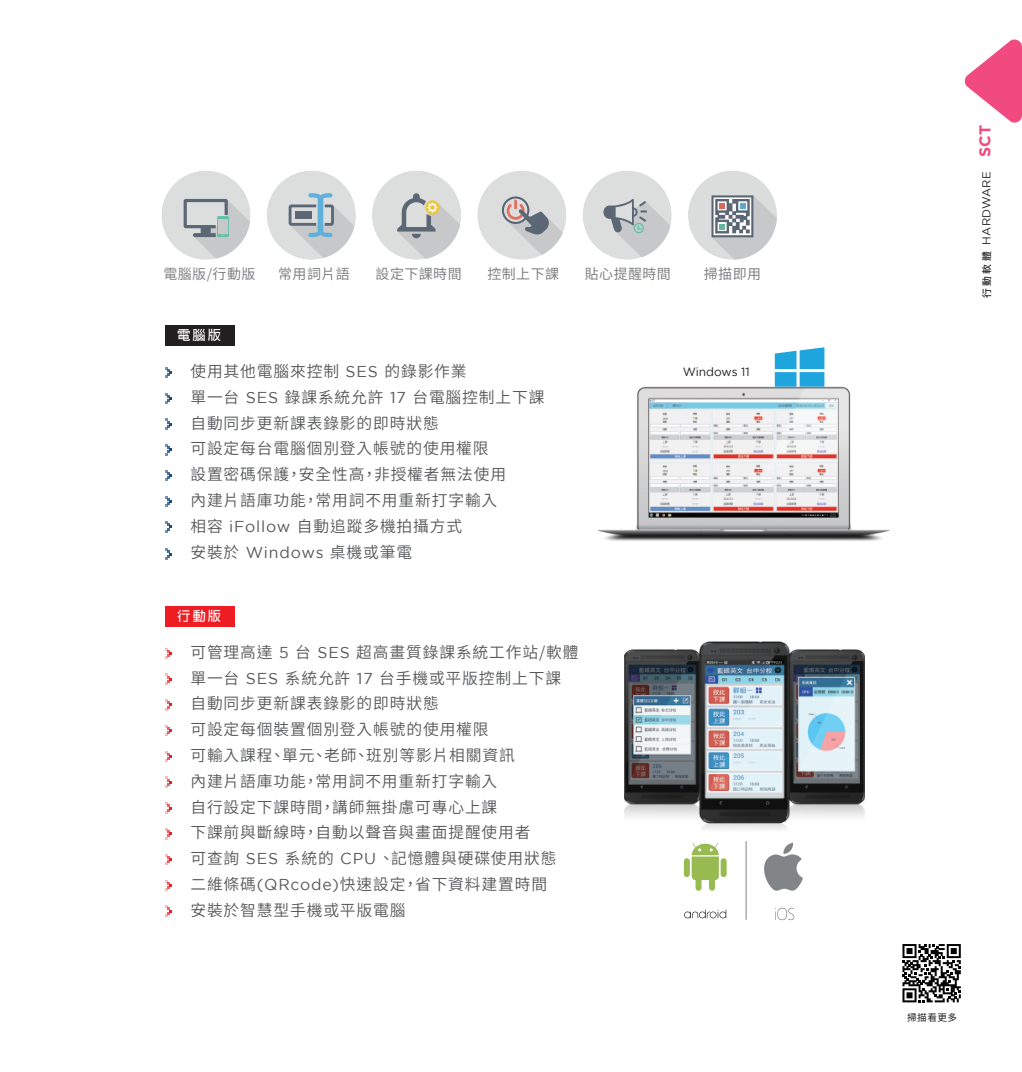
<style>
.page{position:relative;width:1022px;height:1072px;background:#fff}
.page>*{position:absolute;margin:0;border:0;box-sizing:border-box;transform-origin:0 0}
.t1{font:15.75px/25.9px "Source Han Sans TW";letter-spacing:.055em;color:#57585a}
.t2{font:14px "Source Han Sans TW";letter-spacing:.03em;color:#808285}
.t3{font:700 13.3px "Adobe Fan Heiti Std";letter-spacing:.15em;color:#fff}
.t4{font:11.9px "Gotham";color:#231f20}
.t5{font:11.38px "Gotham";letter-spacing:.02em;color:#231f20}
.t6{font:9.62px "Source Han Sans TW";letter-spacing:.05em;color:#231f20}
.s1{font-family:"Gotham"}
.s2{font-family:"Source Han Sans TW";font-weight:500;font-size:9.8px}
.s3{font-weight:700;font-size:15.75px;color:#f04a7e}
</style>
<div class="page">
<svg style="left:775px;top:347px;width:49px;height:39px"></svg>
<svg style="left:902px;top:944px;width:59px;height:58px"></svg>
<svg style="left:166px;top:393px;width:6px;height:11px"></svg>
<svg style="left:166px;top:419px;width:6px;height:10px"></svg>
<svg style="left:166px;top:444px;width:6px;height:11px"></svg>
<svg style="left:166px;top:470px;width:6px;height:11px"></svg>
<svg style="left:166px;top:496px;width:6px;height:10px"></svg>
<svg style="left:166px;top:521px;width:6px;height:11px"></svg>
<svg style="left:166px;top:548px;width:6px;height:11px"></svg>
<svg style="left:166px;top:367px;width:6px;height:11px"></svg>
<div style="left:166px;top:325px;width:69px;height:20px;background:#231f20"></div>
<svg style="left:166px;top:674px;width:6px;height:10px"></svg>
<svg style="left:166px;top:699px;width:6px;height:11px"></svg>
<svg style="left:166px;top:648px;width:6px;height:10px"></svg>
<div style="left:166px;top:606px;width:69px;height:20px;background:#ee1d23"></div>
<svg style="left:166px;top:725px;width:6px;height:11px"></svg>
<svg style="left:166px;top:751px;width:6px;height:10px"></svg>
<svg style="left:166px;top:777px;width:6px;height:10px"></svg>
<svg style="left:166px;top:802px;width:6px;height:11px"></svg>
<svg style="left:166px;top:828px;width:6px;height:11px"></svg>
<svg style="left:166px;top:854px;width:6px;height:10px"></svg>
<svg style="left:166px;top:880px;width:6px;height:10px"></svg>
<svg style="left:166px;top:905px;width:6px;height:11px"></svg>
<img style="left:624px;top:642px;width:240px;height:187px">
<img style="left:597px;top:386px;width:293px;height:155px">
<div style="left:161px;top:170px;width:90px;height:90px;background:#dbdedd;border-radius:50%"></div>
<svg style="left:184px;top:199px;width:67px;height:61px"></svg>
<div style="left:583px;top:171px;width:89px;height:89px;background:#dbdedd;border-radius:50%"></div>
<svg style="left:603px;top:199px;width:69px;height:61px"></svg>
<div style="left:477px;top:171px;width:89px;height:89px;background:#dbdedd;border-radius:50%"></div>
<svg style="left:502px;top:196px;width:64px;height:62px"></svg>
<div style="left:372px;top:170px;width:89px;height:90px;background:#dbdedd;border-radius:50%"></div>
<svg style="left:397px;top:193px;width:64px;height:67px"></svg>
<div style="left:267px;top:170px;width:89px;height:90px;background:#dbdedd;border-radius:50%"></div>
<svg style="left:289px;top:193px;width:67px;height:67px"></svg>
<div style="left:688px;top:171px;width:89px;height:89px;background:#dadddc;border-radius:50%"></div>
<svg style="left:711px;top:195px;width:66px;height:65px"></svg>
<svg style="left:684px;top:842px;width:43px;height:48px"></svg>
<svg style="left:764px;top:842px;width:39px;height:48px"></svg>
<svg style="left:775px;top:907px;width:19px;height:13px"></svg>
<svg style="left:684px;top:909px;width:42px;height:9px"></svg>
<hr style="left:746px;top:841px;width:1px;height:78px;background:#808285">
<svg style="left:964px;top:39px;width:58px;height:84px"></svg>
<p class="t2" style="left:163px;top:266px;width:94px">電腦版/行動版</p>
<p class="t2" style="left:278px;top:266px;width:73px">常用詞片語</p>
<p class="t2" style="left:376px;top:266px;width:88px">設定下課時間</p>
<p class="t2" style="left:487px;top:266px;width:73px">控制上下課</p>
<p class="t2" style="left:585px;top:266px;width:88px">貼心提醒時間</p>
<p class="t2" style="left:704px;top:266px;width:59px">掃描即用</p>
<p class="t3" style="left:177px;top:327px;width:45px">電腦版</p>
<p class="t1" style="left:190px;top:358px;width:356px">使用其他電腦來控制 <span class="s1">SES</span> 的錄影作業<br>單一台 <span class="s1">SES</span> 錄課系統允許 <span class="s1">17</span> 台電腦控制上下課自動同步更新課表錄影的即時狀態<br>可設定每台電腦個別登入帳號的使用權限<br>設置密碼保護，安全性高，非授權者無法使用<br>內建片語庫功能，常用詞不用重新打字輸入<br>相容 <span class="s1">iFollow</span> 自動追蹤多機拍攝方式<br>安裝於 <span class="s1">Windows</span> 桌機或筆電</p>
<p class="t3" style="left:177px;top:608px;width:45px">行動版</p>
<p class="t1" style="left:190px;top:639px;width:390px">可管理高達 <span class="s1">5</span> 台 <span class="s1">SES</span> 超高畫質錄課系統工作站/軟體單一台 <span class="s1">SES</span> 系統允許 <span class="s1">17</span> 台手機或平版控制上下課自動同步更新課表錄影的即時狀態<br>可設定每個裝置個別登入帳號的使用權限<br>可輸入課程、單元、老師、班別等影片相關資訊<br>內建片語庫功能，常用詞不用重新打字輸入<br>自行設定下課時間，講師無掛慮可專心上課<br>下課前與斷線時，自動以聲音與畫面提醒使用者<br>可查詢 <span class="s1">SES</span> 系統的 <span class="s1">CPU</span> 、記憶體與硬碟使用狀態<br>二維條碼<span class="s1">(QRcode)</span>快速設定，省下資料建置時間<br>安裝於智慧型手機或平版電腦</p>
<p class="t4" style="left:683px;top:365px;width:68px">Windows 11</p>
<p class="t5" style="left:980px;top:298px;width:175px;rotate:-90deg"><span class="s2">行動軟體</span> HARDWARE <span class="s3">SCT</span></p>
<p class="t6" style="left:907px;top:1011px;width:52px">掃描看更多</p>
</div>
